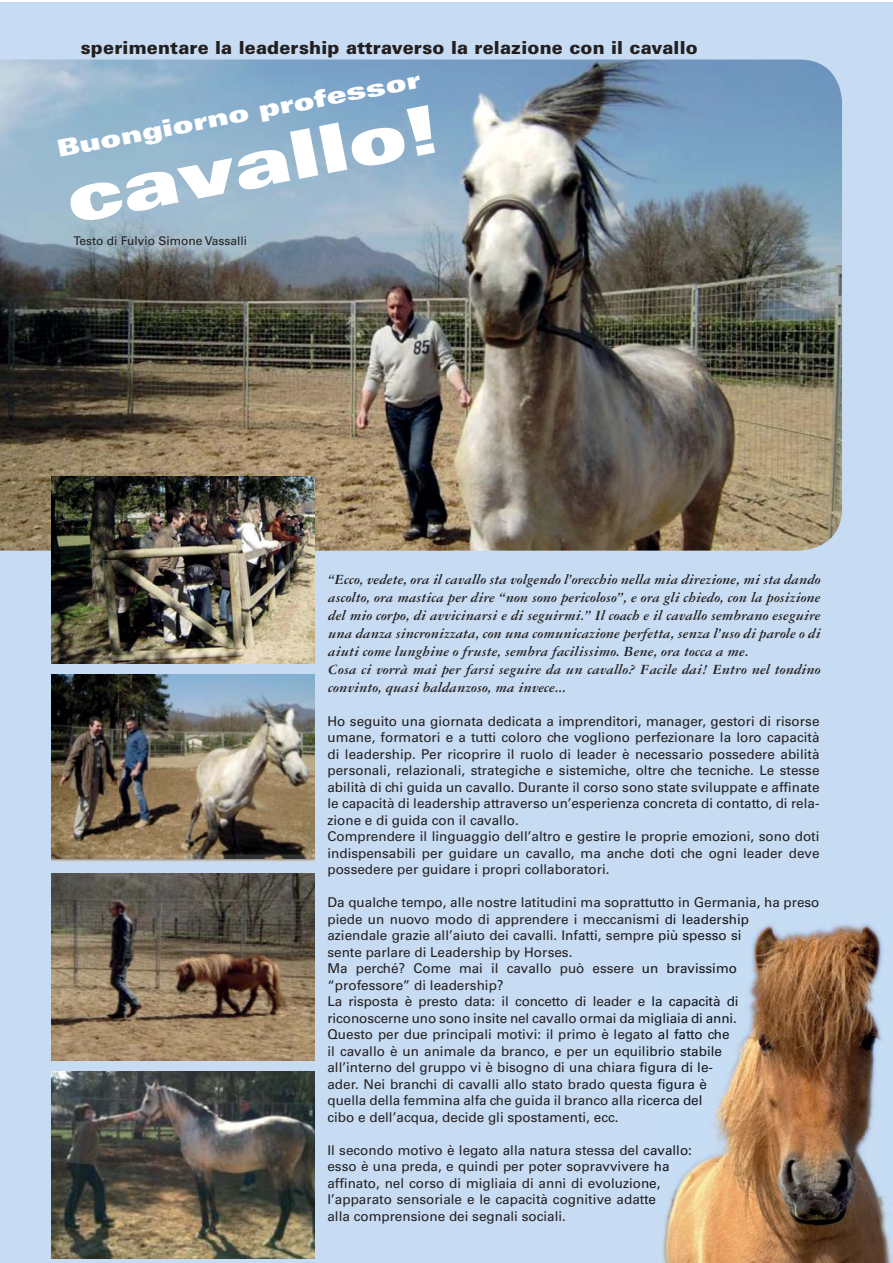
<style>
.page{position:relative;width:893px;height:1263px;background:#fff}
.page>*{position:absolute;margin:0;border:0;box-sizing:border-box;transform-origin:0 0}
.t1{font:900 expanded 66.45px "Univers";color:#fff}
.t2{font:900 expanded 23.4px "Univers";color:#fff}
.t3{font:900 18px "Univers";letter-spacing:.01em;color:#231f20}
.t4{font:italic 700 15px/18px "Garamond 3 LT Std";color:#231f20}
.t5{font:13.5px/16.5px "Univers";color:#231f20}
.t6{font:13.5px "Univers";color:#13161e}
.t7{font:12px "Univers";color:#231f20}
.s1{color:#13161e}
</style>
<div class="page">
<div style="left:0;top:2px;width:893px;height:1261px;background:#c7dcf2"></div>
<img style="left:0;top:60px;width:842px;height:491px">
<img style="left:51px;top:476px;width:264px;height:187px">
<img style="left:51px;top:675px;width:264px;height:187px">
<img style="left:51px;top:873px;width:264px;height:187px">
<img style="left:51px;top:1071px;width:264px;height:188px">
<img style="left:662px;top:917px;width:230px;height:346px">
<img style="left:662px;top:917px;width:87px;height:9px">
<img style="left:662px;top:930px;width:79px;height:13px">
<img style="left:662px;top:963px;width:74px;height:13px">
<img style="left:662px;top:996px;width:75px;height:13px">
<img style="left:662px;top:1013px;width:75px;height:12px">
<img style="left:662px;top:1029px;width:67px;height:13px">
<img style="left:662px;top:1046px;width:60px;height:12px">
<img style="left:662px;top:1062px;width:50px;height:13px">
<img style="left:662px;top:1079px;width:45px;height:12px">
<img style="left:662px;top:1095px;width:40px;height:13px">
<img style="left:662px;top:1145px;width:30px;height:12px">
<img style="left:662px;top:1161px;width:7px;height:13px">
<h3 class="t3" style="left:81px;top:41px;width:619px">sperimentare la leadership attraverso la relazione con il cavallo</h3>
<h2 class="t2" style="left:55px;top:141px;width:371px;rotate:-11deg">Buongiorno professor</h2>
<h1 class="t1" style="left:62px;top:176px;width:379px;rotate:-11deg">cavallo!</h1>
<p class="t7" style="left:73px;top:236px;width:175px">Testo di Fulvio Simone Vassalli</p>
<p class="t4" style="left:328px;top:572px;width:494px">“Ecco, vedete, ora il cavallo sta volgendo l’orecchio nella mia direzione, mi sta dando ascolto, ora mastica per dire “non sono pericoloso”, e ora gli chiedo, con la posizione del mio corpo, di avvicinarsi e di seguirmi.” Il coach e il cavallo sembrano eseguire una danza sincronizzata, con una comunicazione perfetta, senza l’uso di parole o di aiuti come lunghine o fruste, sembra facilissimo. Bene, ora tocca a me.<br>Cosa ci vorrà mai per farsi seguire da un cavallo? Facile dai! Entro nel tondino convinto, quasi baldanzoso, ma invece...</p>
<p class="t5" style="left:327px;top:714px;width:494px">Ho seguito una giornata dedicata a imprenditori, manager, gestori di risorse umane, formatori e a tutti coloro che vogliono perfezionare la loro capacità di leadership. Per ricoprire il ruolo di leader è necessario possedere abilità personali, relazionali, strategiche e sistemiche, oltre che tecniche. Le stesse abilità di chi guida un cavallo. Durante il corso sono state sviluppate e affinate le capacità di leadership attraverso un’esperienza concreta di contatto, di rela&shy;zione e di guida con il cavallo.<br>Comprendere il linguaggio dell’altro e gestire le proprie emozioni, sono doti indispensabili per guidare un cavallo, ma anche doti che ogni leader deve possedere per guidare i propri collaboratori.</p>
<p class="t5" style="left:327px;top:895px;width:493px">Da qualche tempo, alle nostre latitudini ma soprat<span class="s1">tutto in Germania, ha preso </span>piede un nuovo modo di apprendere i meccanis<span class="s1">mi di leadership<br></span>aziendale grazie all’aiuto dei cavalli. Infatti, sempr<span class="s1">e più spesso si<br></span>sente parlare di Leadership by Horses.<br>Ma perché? Come mai il cavallo può essere<br>“professore” di leadership?<br>La risposta è presto data: il concetto di leader e<br>riconoscerne uno sono insite nel cavallo ormai da <span class="s1">migliaia di anni.<br></span>Questo per due principali motivi: il primo è legat<span class="s1">o al fatto che<br></span>il cavallo è un animale da branco, e per un equil<span class="s1">ibrio stabile<br></span>all’interno del gruppo vi è bisogno di una chiara <span class="s1">figura di le-<br></span>ader. Nei branchi di cavalli allo stato brado quest<span class="s1">a figura è<br></span>quella della femmina alfa che guida il branco alla ri<span class="s1">cerca del<br></span>cibo e dell’acqua, decide gli spostamenti, ecc.</p>
<p class="t5" style="left:327px;top:1143px;width:366px">Il secondo motivo è legato alla natura stessa del <span class="s1">cavallo: </span>esso è una preda, e quindi per poter sopravviver<span class="s1">e ha </span>affinato, nel corso di migliaia di anni di evoluzio<span class="s1">ne, </span>l’apparato sensoriale e le capacità cognitive adat<span class="s1">te<br></span>alla comprensione dei segnali sociali.</p>
<p class="t6" style="left:642px;top:963px;width:97px">un bravissimo</p>
<p class="t6" style="left:652px;top:996px;width:88px">la capacità di</p>
</div>
